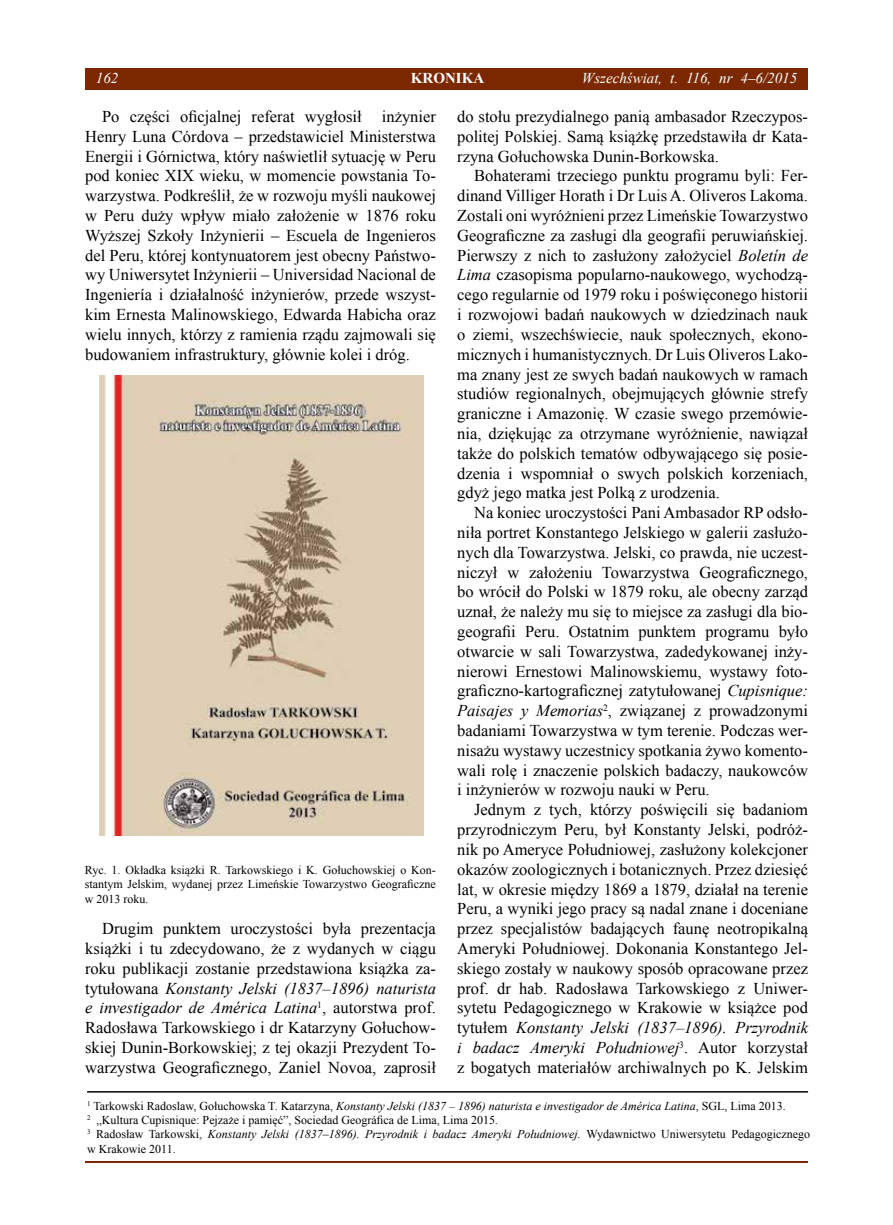
<style>
.page{position:relative;width:893px;height:1225px;background:#fff}
.page>*{position:absolute;margin:0;border:0;box-sizing:border-box;transform-origin:0 0}
.t1{font:16.5px/19.8px "Times New Roman";color:#000;text-align:justify}
.t2{font:italic 15px "Times New Roman";color:#fff}
.t3{font:700 15px "Times New Roman";color:#fff}
.t4{font:12px/14.4px "Times New Roman";color:#000;text-align:justify}
.s1{font-style:normal}
.s2{font-style:italic}
</style>
<div class="page">
<div style="left:85px;top:68px;width:723px;height:21px;background:#7b2800"></div>
<hr style="left:85px;top:1161px;width:723px;height:1px;background:#7b2800">
<hr style="left:87px;top:1091px;width:721px;height:1px;background:#000">
<img style="left:99px;top:375px;width:325px;height:460px">
<p class="t2" style="left:96px;top:68px;width:24px">162</p>
<p class="t3" style="left:411px;top:68px;width:75px">KRONIKA</p>
<p class="t2" style="left:582px;top:68px;width:217px">Wszechświat, t. 116, nr 4<span class="s1">–</span>6/2015</p>
<p class="t1" style="left:85px;top:106px;width:352px;text-indent:17px">Po części oficjalnej referat wygłosił inżynier Henry Luna Córdova – przedstawiciel Ministerstwa Energii i Górnictwa, który naświetlił sytuację w Peru pod koniec XIX wieku, w momencie powstania To&shy;warzystwa. Podkreślił, że w rozwoju myśli naukowej w Peru duży wpływ miało założenie w 1876 roku Wyższej Szkoły Inżynierii – Escuela de Ingenieros del Peru, której kontynuatorem jest obecny Państwo&shy;wy Uniwersytet Inżynierii – Universidad Nacional de Ingeniería i działalność inżynierów, przede wszyst&shy;kim Ernesta Malinowskiego, Edwarda Habicha oraz wielu innych, którzy z ramienia rządu zajmowali się budowaniem infrastruktury, głównie kolei i dróg.</p>
<p class="t1" style="left:457px;top:106px;width:352px">do stołu prezydialnego panią ambasador Rzeczypos&shy;politej Polskiej. Samą książkę przedstawiła dr Kata&shy;rzyna Gołuchowska Dunin-Borkowska.</p>
<p class="t1" style="left:457px;top:166px;width:352px;text-indent:17px">Bohaterami trzeciego punktu programu byli: Fer&shy;dinand Villiger Horath i Dr Luis A. Oliveros Lakoma.<br>Zostali oni wyróżnieni przez Limeńskie Towarzystwo Geograficzne za zasługi dla geografii peruwiańskiej.<br>Pierwszy z nich to zasłużony założyciel <span class="s2">Boletín de Lima</span> czasopisma popularno-naukowego, wychodzą&shy;cego regularnie od 1979 roku i poświęconego historii i rozwojowi badań naukowych w dziedzinach nauk o ziemi, wszechświecie, nauk społecznych, ekono&shy;micznych i humanistycznych. Dr Luis Oliveros Lako&shy;ma znany jest ze swych badań naukowych w ramach studiów regionalnych, obejmujących głównie strefy graniczne i Amazonię. W czasie swego przemówie&shy;nia, dziękując za otrzymane wyróżnienie, nawiązał także do polskich tematów odbywającego się posie&shy;dzenia i wspomniał o swych polskich korzeniach, gdyż jego matka jest Polką z urodzenia.</p>
<p class="t1" style="left:457px;top:502px;width:352px;text-indent:17px">Na koniec uroczystości Pani Ambasador RP odsło&shy;niła portret Konstantego Jelskiego w galerii zasłużo&shy;nych dla Towarzystwa. Jelski, co prawda, nie uczest&shy;niczył w założeniu Towarzystwa Geograficznego, bo wrócił do Polski w 1879 roku, ale obecny zarząd uznał, że należy mu się to miejsce za zasługi dla bio&shy;geografii Peru. Ostatnim punktem programu było otwarcie w sali Towarzystwa, zadedykowanej inży&shy;nierowi Ernestowi Malinowskiemu, wystawy foto&shy;graficzno-kartograficznej zatytułowanej <span class="s2">Cupisnique:<br>Paisajes y Memorias</span><sup>2</sup>, związanej z prowadzonymi badaniami Towarzystwa w tym terenie. Podczas wer&shy;nisażu wystawy uczestnicy spotkania żywo komento&shy;wali rolę i znaczenie polskich badaczy, naukowców i inżynierów w rozwoju nauki w Peru.</p>
<p class="t1" style="left:457px;top:799px;width:352px;text-indent:17px">Jednym z tych, którzy poświęcili się badaniom przyrodniczym Peru, był Konstanty Jelski, podróż&shy;nik po Ameryce Południowej, zasłużony kolekcjoner okazów zoologicznych i botanicznych. Przez dziesięć lat, w okresie między 1869 a 1879, działał na terenie Peru, a wyniki jego pracy są nadal znane i doceniane przez specjalistów badających faunę neotropikalną Ameryki Południowej. Dokonania Konstantego Jel&shy;skiego zostały w naukowy sposób opracowane przez prof. dr hab. Radosława Tarkowskiego z Uniwer&shy;sytetu Pedagogicznego w Krakowie w książce pod tytułem <span class="s2">Konstanty Jelski (1837–1896). Przyrodnik i badacz Ameryki Południowej</span><sup>3</sup>. Autor korzystał z bogatych materiałów archiwalnych po K. Jelskim</p>
<p class="t4" style="left:85px;top:862px;width:352px">Ryc. 1. Okładka książki R. Tarkowskiego i K. Gołuchowskiej o Kon&shy;stantym Jelskim, wydanej przez Limeńskie Towarzystwo Geograficzne w 2013 roku.</p>
<p class="t1" style="left:85px;top:918px;width:352px;text-indent:17px">Drugim punktem uroczystości była prezentacja książki i tu zdecydowano, że z wydanych w ciągu roku publikacji zostanie przedstawiona książka za&shy;tytułowana <span class="s2">Konstanty Jelski (1837–1896) naturista e investigador de América Latina</span><sup>1</sup>, autorstwa prof.<br>Radosława Tarkowskiego i dr Katarzyny Gołuchow&shy;skiej Dunin-Borkowskiej; z tej okazji Prezydent To&shy;warzystwa Geograficznego, Zaniel Novoa, zaprosił</p>
<p class="t4" style="left:87px;top:1098px;width:724px;text-align:left"><sup>1</sup> Tarkowski Radoslaw, Gołuchowska T. Katarzyna, <span class="s2">Konstanty Jelski (1837 – 1896) naturista e investigador de América Latina</span>, SGL, Lima 2013.<br><sup>2</sup> „Kultura Cupisnique: Pejzaże i pamięć”, Sociedad Geográfica de Lima, Lima 2015.<br><sup>3</sup> Radosław Tarkowski, <span class="s2">Konstanty Jelski (1837</span>–<span class="s2">1896). Przyrodnik i badacz Ameryki Południowej.</span> Wydawnictwo Uniwersytetu Pedagogicznego w Krakowie 2011.</p>
</div>
